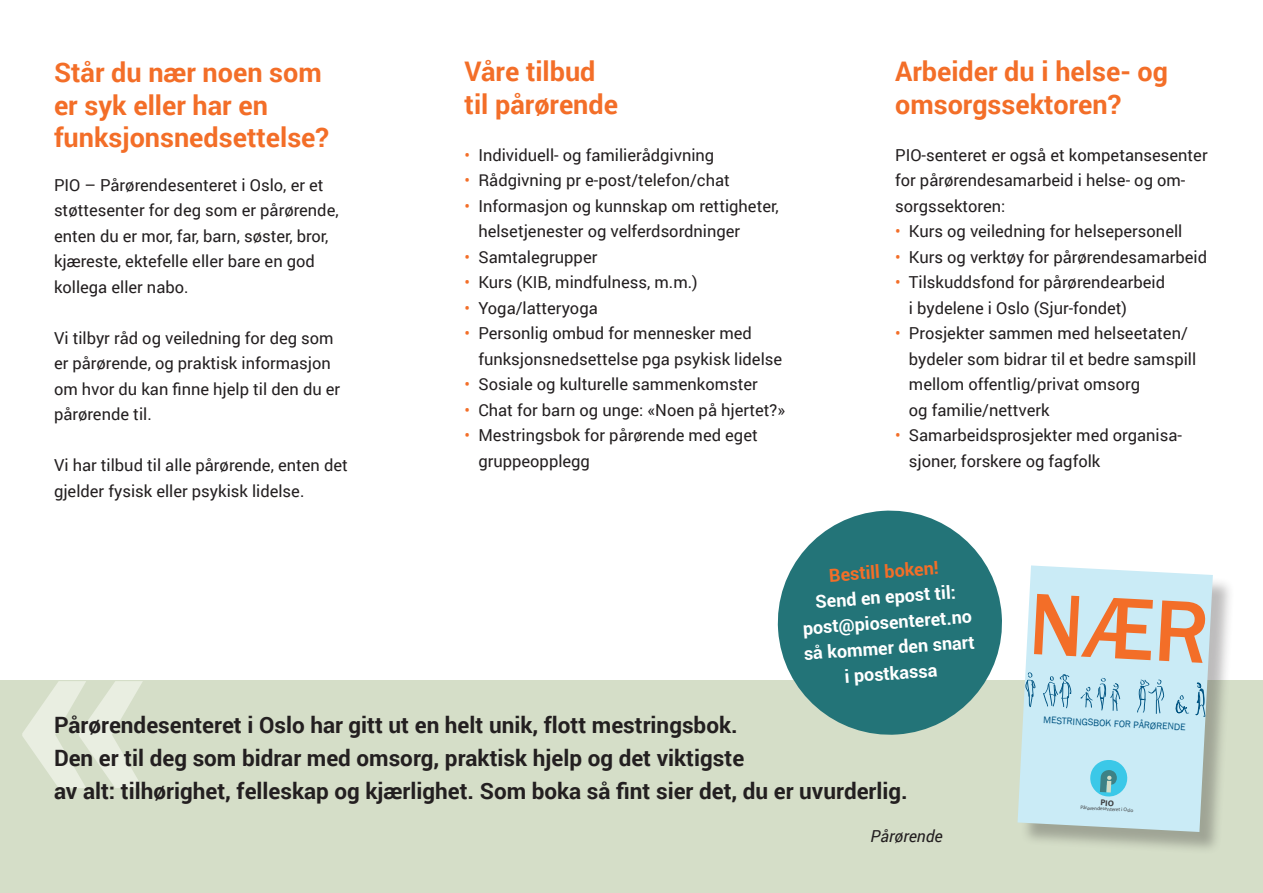
<style>
.page{position:relative;width:1263px;height:893px;background:#fff}
.page>*{position:absolute;margin:0;border:0;box-sizing:border-box;transform-origin:0 0}
.t1{font:900 274.35px "Roboto";color:#e9eee1}
.t2{font:500 90.45px "Franklin Gothic";color:#f36e28;scale:.93 1}
.t3{font:700 27px/32.4px "Roboto";color:#f36e28}
.t4{font:700 22.5px/33px "Roboto";color:#231f20}
.t5{font:700 18px/25.5px "Roboto";color:#fff;text-align:center}
.t6{font:700 18px "Roboto";color:#f36e28}
.t7{font:16.5px/25.5px "Roboto";color:#231f20}
.t8{font:italic 16.5px "Roboto";color:#231f20}
.t9{font:9.75px "Franklin Gothic";color:#005482}
.t10{font:5.1px "Myriad Pro";color:#3e3e3f}
.s1{color:#f36e28}
</style>
<div class="page">
<div style="left:0;top:681px;width:1263px;height:212px;background:#d5dec8"></div>
<svg style="left:774px;top:510px;width:232px;height:225px;fill:#237478"></svg>
<div style="left:1020px;top:568px;width:215px;height:287px;background:#231f20;opacity:.3"></div>
<svg style="left:1017px;top:565px;width:196px;height:267px;background:#c8e6f0"></svg>
<svg style="left:1213px;top:690px;width:1px;height:16px"></svg>
<svg style="left:1090px;top:760px;width:37px;height:46px;background:#76ccdf"></svg>
<p class="t3" style="left:54px;top:55px;width:277px">Står du nær noen som er syk eller har en funksjonsnedsettelse?</p>
<p class="t7" style="left:54px;top:171px;width:286px">PIO – Pårørendesenteret i Oslo, er et støttesenter for deg som er pårørende, enten du er mor, far, barn, søster, bror, kjæreste, ektefelle eller bare en god kollega eller nabo.</p>
<p class="t7" style="left:54px;top:324px;width:288px">Vi tilbyr råd og veiledning for deg som er pårørende, og praktisk informasjon om hvor du kan finne hjelp til den du er pårørende til.</p>
<p class="t7" style="left:54px;top:452px;width:295px">Vi har tilbud til alle pårørende, enten det gjelder fysisk eller psykisk lidelse.</p>
<p class="t3" style="left:465px;top:55px;width:155px">Våre tilbud til pårørende</p>
<p class="t7" style="left:465px;top:142px;width:251px"><span class="s1">•</span> Individuell- og familierådgivning</p>
<p class="t7" style="left:465px;top:167px;width:267px"><span class="s1">•</span> Rådgivning pr e-post/telefon/chat</p>
<p class="t7" style="left:478px;top:193px;width:302px;text-indent:-14px"><span class="s1">•</span> Informasjon og kunnskap om rettigheter, helsetjenester og velferdsordninger</p>
<p class="t7" style="left:465px;top:244px;width:134px"><span class="s1">•</span> Samtalegrupper</p>
<p class="t7" style="left:465px;top:269px;width:235px"><span class="s1">•</span> Kurs (KIB, mindfulness, m.m.)</p>
<p class="t7" style="left:465px;top:295px;width:135px"><span class="s1">•</span> Yoga/latteryoga</p>
<p class="t7" style="left:478px;top:320px;width:305px;text-indent:-14px"><span class="s1">•</span> Personlig ombud for mennesker med funksjonsnedsettelse pga psykisk lidelse</p>
<p class="t7" style="left:465px;top:371px;width:295px"><span class="s1">•</span> Sosiale og kulturelle sammenkomster</p>
<p class="t7" style="left:465px;top:397px;width:322px"><span class="s1">•</span> Chat for barn og unge: «Noen på hjertet?»</p>
<p class="t7" style="left:478px;top:422px;width:281px;text-indent:-14px"><span class="s1">•</span> Mestringsbok for pårørende med eget gruppeopplegg</p>
<p class="t3" style="left:895px;top:55px;width:274px">Arbeider du i helse- og omsorgssektoren?</p>
<p class="t7" style="left:895px;top:142px;width:314px">PIO-senteret er også et kompetansesenter</p>
<p class="t7" style="left:895px;top:167px;width:292px">for pårørendesamarbeid i helse- og om&shy;sorgssektoren:</p>
<p class="t7" style="left:895px;top:218px;width:289px"><span class="s1">•</span> Kurs og veiledning for helsepersonell</p>
<p class="t7" style="left:895px;top:244px;width:313px"><span class="s1">•</span> Kurs og verktøy for pårørendesamarbeid</p>
<p class="t7" style="left:909px;top:269px;width:258px;text-indent:-14px"><span class="s1">•</span> Tilskuddsfond for pårørendearbeid i bydelene i Oslo (Sjur-fondet)</p>
<p class="t7" style="left:909px;top:320px;width:289px;text-indent:-14px"><span class="s1">•</span> Prosjekter sammen med helseetaten/ bydeler som bidrar til et bedre samspill mellom offentlig/privat omsorg<br>og familie/nettverk</p>
<p class="t7" style="left:909px;top:422px;width:274px;text-indent:-14px"><span class="s1">•</span> Samarbeidsprosjekter med organisa&shy;sjoner, forskere og fagfolk</p>
<p class="t6" style="left:828px;top:562px;width:111px;rotate:-4deg">Bestill boken!</p>
<p class="t5" style="left:814px;top:588px;width:142px;rotate:-4deg">Send en epost til:</p>
<p class="t5" style="left:801px;top:615px;width:172px;rotate:-4deg">post@piosenteret.no så kommer den snart i postkassa</p>
<p class="t2" style="left:1032px;top:568px;width:262px;rotate:3deg">NÆRN</p>
<p class="t1" style="left:15px;top:517px;width:143px">«</p>
<p class="t4" style="left:54px;top:707px;width:855px">Pårørendesenteret i Oslo har gitt ut en helt unik, flott mestringsbok.<br>Den er til deg som bidrar med omsorg, praktisk hjelp og det viktigste<br>av alt: tilhørighet, felleskap og kjærlighet. Som boka så fint sier det, du er uvurderlig.</p>
<p class="t9" style="left:1044px;top:714px;width:144px;rotate:3deg">MESTRINGSBOK FOR PÅRØRENDE</p>
<p class="t10" style="left:1081px;top:804px;width:54px;rotate:3deg">Pårørendesenteret i Oslo</p>
<p class="t8" style="left:871px;top:825px;width:74px">Pårørende</p>
</div>
